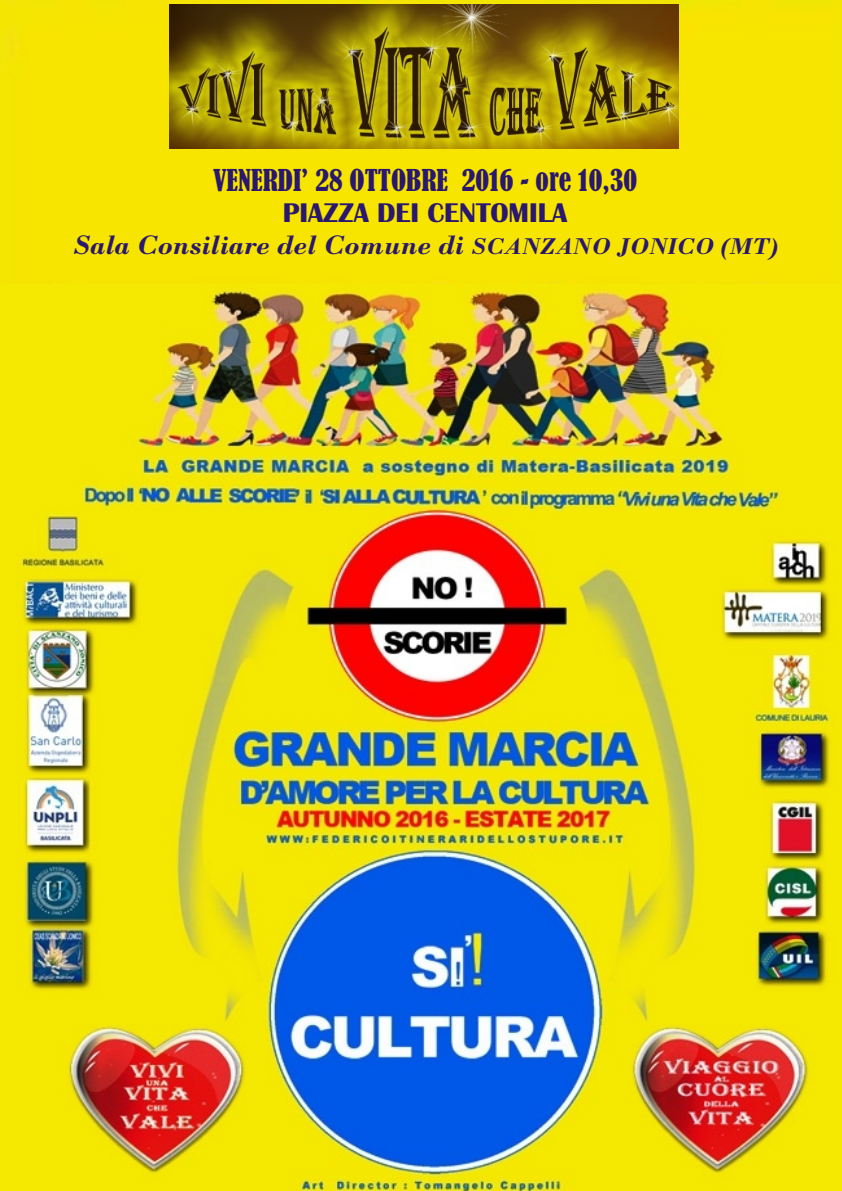
<style>
.page{position:relative;width:842px;height:1191px;background:#fff}
.page>*{position:absolute;margin:0;border:0;box-sizing:border-box;transform-origin:0 0}
.t1{font:28px "Bernard MT Condensed";color:#291770}
.t2{font:italic 700 28px "Bodoni";color:#291770}
.t3{font:700 28px "Britannic";color:#291770}
.t4{font:italic 700 24px "Bodoni";color:#291770}
</style>
<div class="page">
<div style="left:0;top:0;width:842px;height:285px;background:#f7e500"></div>
<img style="left:0;top:285px;width:842px;height:906px">
<img style="left:169px;top:4px;width:509px;height:145px">
<p class="t1" style="left:213px;top:168px;width:425px">VENERDI’ 28 OTTOBRE 2016 - ore 10,30</p>
<p class="t3" style="left:283px;top:203px;width:286px">PIAZZA DEI CENTOMILA</p>
<p class="t2" style="left:72px;top:235px;width:393px">Sala Consiliare del Comune di</p>
<p class="t4" style="left:470px;top:238px;width:309px">SCANZANO JONICO (MT)</p>
</div>
